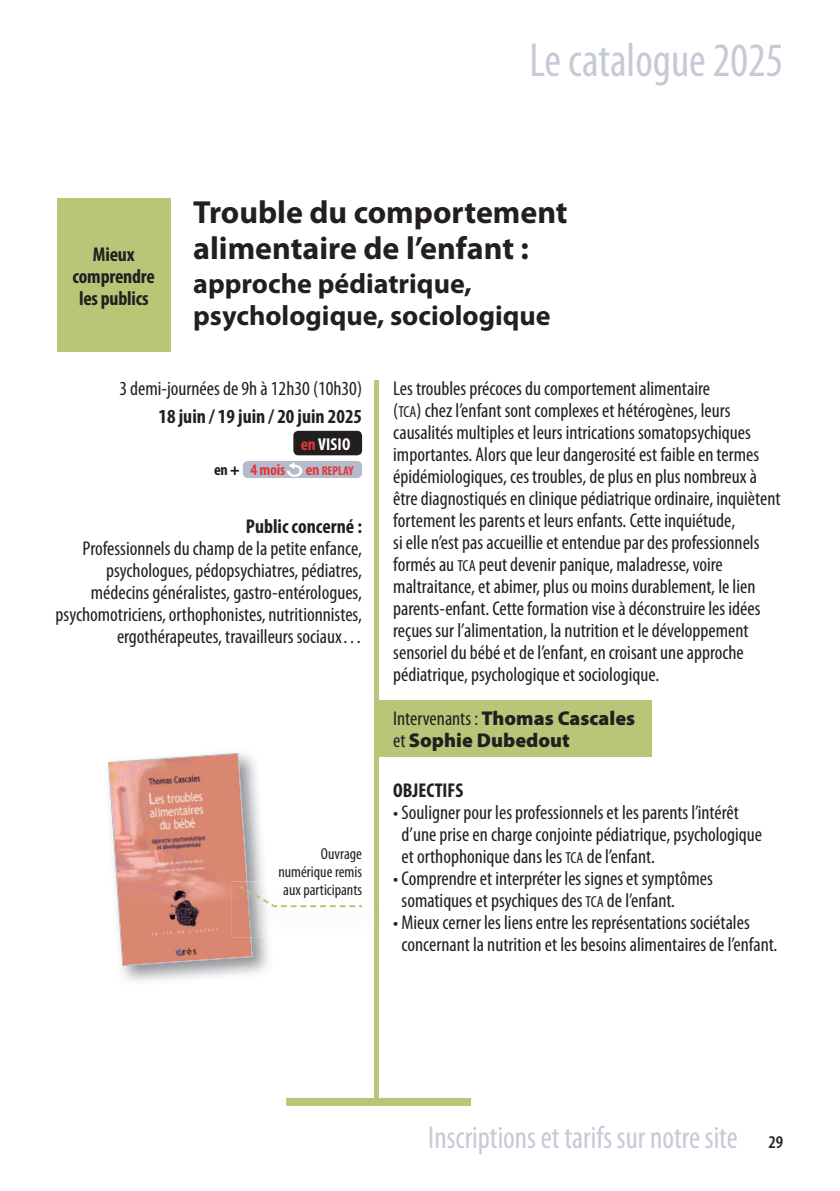
<style>
.page{position:relative;width:840px;height:1191px;background:#fff}
.page>*{position:absolute;margin:0;border:0;box-sizing:border-box;transform-origin:0 0}
.t1{font:condensed 48px "Myriad Pro";color:#c6cad6;scale:.95 1}
.t2{font:700 32px/36px "Myriad Pro";color:#231f20}
.t3{font:condensed 32px "Myriad Pro";color:#c6cad6;scale:.95 1}
.t4{font:700 28px/32px "Myriad Pro";color:#231f20}
.t5{font:condensed 20px/22px "Myriad Pro";color:#231f20}
.t6{font:700 condensed 20px/22px "Myriad Pro";color:#231f20;text-align:center}
.t7{font:900 20px/22px "Myriad Pro";color:#231f20}
.t8{font:600 condensed 18px "Myriad Pro";color:#231f20}
.t9{font:700 condensed 17.2px "Myriad Pro";letter-spacing:.01em;color:#fff}
.t10{font:condensed 16px/18px "Myriad Pro";color:#231f20;text-align:right}
.t11{font:700 condensed 16px "Myriad Pro";letter-spacing:-.01em;color:#e1373d}
.t12{font:12.8px "Myriad Pro Bold Cond SC800";letter-spacing:-.015em;color:#e1373d}
.s1{color:#e1373d}
.s2{color:#231f20}
.s3{font-weight:900;font-stretch:normal;color:#231f20}
.s4{font-family:"Myriad Pro";font-weight:700;font-stretch:condensed;font-size:16px}
.s5{font-family:"Myriad Pro Cond SC800";font-stretch:normal;font-size:16px}
.s6{font-weight:400;font-stretch:condensed}
</style>
<div class="page">
<div style="left:293px;top:431px;width:69px;height:24px;background:#231f20;border-radius:5px"></div>
<div style="left:243px;top:461px;width:119px;height:17px;background:#b5bbca;border-radius:5px"></div>
<svg style="left:287px;top:462px;width:15px;height:15px"></svg>
<div style="left:57px;top:198px;width:113px;height:153px;background:#b9c678"></div>
<hr style="left:374px;top:380px;width:4px;height:722px;background:#b9c678">
<div style="left:378px;top:700px;width:273px;height:57px;background:#b9c678"></div>
<img style="left:378px;top:881px;width:1px;height:56px">
<svg style="left:108px;top:753px;width:255px;height:213px"></svg>
<div style="left:286px;top:1098px;width:185px;height:8px;background:#b9c678"></div>
<h1 class="t1" style="left:529px;top:31px;width:268px">Le catalogue 2025</h1>
<p class="t6" style="left:73px;top:242px;width:84px">Mieux comprendre les publics</p>
<h2 class="t2" style="left:193px;top:193px;width:376px">Trouble du comportement alimentaire de l’enfant :</h2>
<h3 class="t4" style="left:193px;top:267px;width:359px">approche pédiatrique, psychologique, sociologique</h3>
<p class="t5" style="left:119px;top:377px;width:244px">3 demi-journées de 9h à 12h30 (10h30)</p>
<p class="t6" style="left:158px;top:404px;width:205px">18 juin / 19 juin / 20 juin 2025</p>
<p class="t9" style="left:300px;top:433px;width:51px"><span class="s1">en</span> VISIO</p>
<p class="t11" style="left:214px;top:459px;width:73px"><span class="s2">en</span> <span class="s3">+</span> 4 mois</p>
<p class="t12" style="left:305px;top:462px;width:49px"><span class="s4">en</span> REPLAY</p>
<p class="t6" style="left:246px;top:515px;width:118px">Public concerné :</p>
<p class="t5" style="left:56px;top:537px;width:308px;text-align:right">Professionnels du champ de la petite enfance, psychologues, pédopsychiatres, pédiatres, médecins généralistes, gastro-entérologues, psychomotriciens, orthophonistes, nutritionnistes, ergothérapeutes, travailleurs sociaux…</p>
<p class="t10" style="left:278px;top:844px;width:85px">Ouvrage numérique remis aux participants</p>
<p class="t5" style="left:393px;top:377px;width:388px">Les troubles précoces du comportement alimentaire<br>(<span class="s5">TCA</span>) chez l’enfant sont complexes et hétérogènes, leurs causalités multiples et leurs intrications somatopsychiques importantes. Alors que leur dangerosité est faible en termes épidémiologiques, ces troubles, de plus en plus nombreux à être diagnostiqués en clinique pédiatrique ordinaire, inquiètent fortement les parents et leurs enfants. Cette inquiétude,<br>si elle n’est pas accueillie et entendue par des professionnels formés au <span class="s5">TCA</span> peut devenir panique, maladresse, voire maltraitance, et abimer, plus ou moins durablement, le lien parents-enfant. Cette formation vise à déconstruire les idées reçues sur l’alimentation, la nutrition et le développement sensoriel du bébé et de l’enfant, en croisant une approche pédiatrique, psychologique et sociologique.</p>
<p class="t7" style="left:393px;top:706px;width:243px"><span class="s6">Intervenants :</span> Thomas Cascales <span class="s6">et</span> Sophie Dubedout</p>
<p class="t6" style="left:393px;top:778px;width:71px">OBJECTIFS</p>
<p class="t5" style="left:401px;top:801px;width:362px;text-indent:-8px">• Souligner pour les professionnels et les parents l’intérêt d’une prise en charge conjointe pédiatrique, psychologique et orthophonique dans les <span class="s5">TCA</span> de l’enfant.</p>
<p class="t5" style="left:401px;top:867px;width:313px;text-indent:-8px">• Comprendre et interpréter les signes et symptômes somatiques et psychiques des <span class="s5">TCA</span> de l’enfant.</p>
<p class="t5" style="left:401px;top:911px;width:377px;text-indent:-8px">• Mieux cerner les liens entre les représentations sociétales concernant la nutrition et les besoins alimentaires de l’enfant.</p>
<h2 class="t3" style="left:428px;top:1117px;width:327px">Inscriptions et tarifs sur notre site</h2>
<p class="t8" style="left:768px;top:1130px;width:16px">29</p>
</div>
